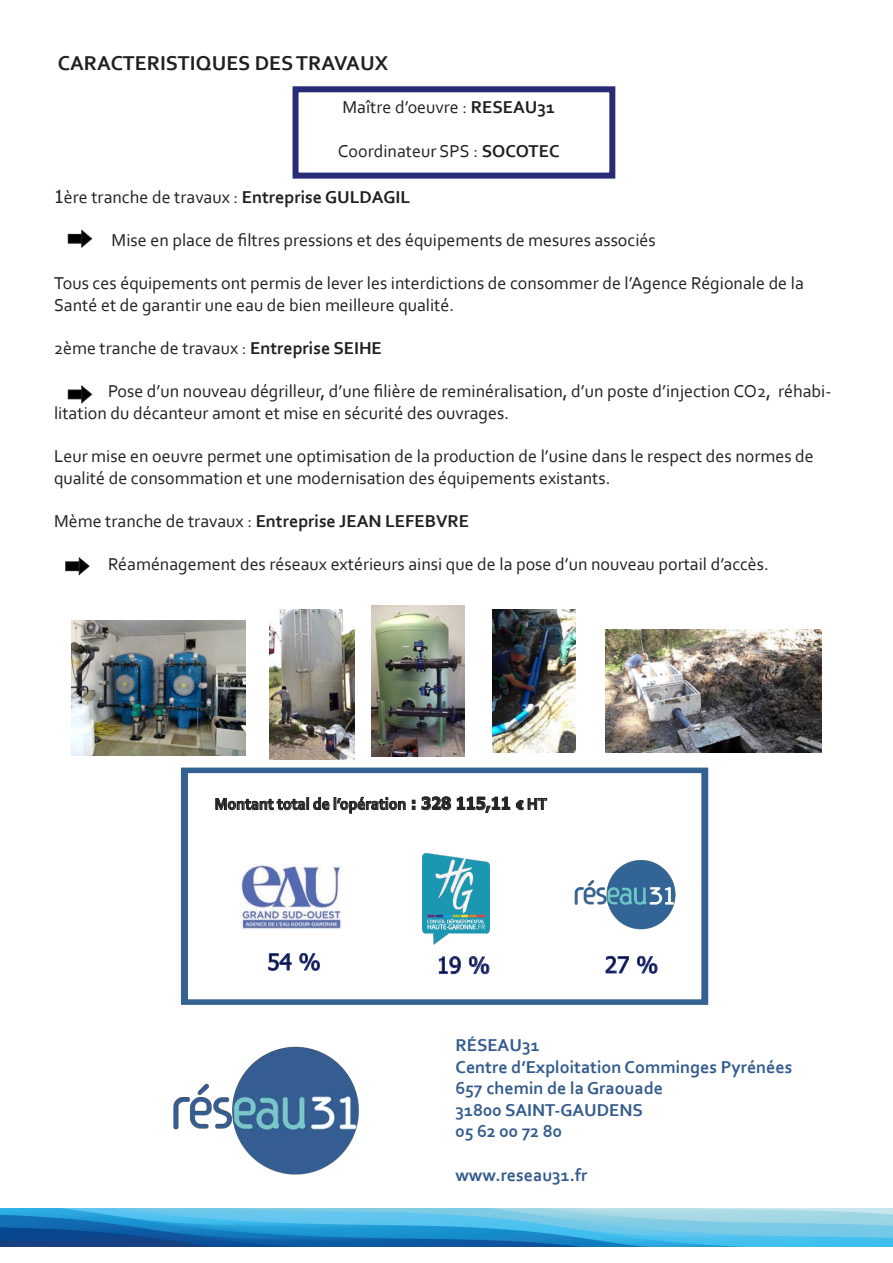
<style>
.page{position:relative;width:893px;height:1263px;background:#fff}
.page>*{position:absolute;margin:0;border:0;box-sizing:border-box;transform-origin:0 0}
.t1{font:22.35px "Tahoma";color:#000002}
.t2{font:22.35px "Tahoma";color:#000001}
.t3{font:700 21px "Corbel";color:#231f20}
.t4{font:18px/21.6px "Corbel";color:#231f20}
.t5{font:700 18px "Corbel";color:#345c8e}
.t6{font:700 18px "Corbel";color:#231f20}
.t7{font:700 16.8px "Corbel";color:#292627;scale:.94 1}
.s1{font-weight:700}
.s2{font-family:"Tahoma"}
.s3{font-weight:400}
.s4{color:#fff}
</style>
<div class="page">
<div style="left:68px;top:234px;width:14px;height:9px;background:#010104"></div>
<div style="left:68px;top:234px;width:14px;height:9px;border:1px solid #231f20"></div>
<svg style="left:82px;top:230px;width:10px;height:17px"></svg>
<div style="left:68px;top:390px;width:14px;height:9px;background:#010104"></div>
<div style="left:68px;top:390px;width:14px;height:9px;border:1px solid #231f20"></div>
<svg style="left:82px;top:386px;width:10px;height:17px"></svg>
<div style="left:66px;top:562px;width:13px;height:9px;background:#010104"></div>
<div style="left:66px;top:562px;width:13px;height:9px;border:1px solid #231f20"></div>
<svg style="left:79px;top:558px;width:10px;height:17px"></svg>
<svg style="left:181px;top:767px;width:527px;height:238px"></svg>
<img style="left:241px;top:864px;width:101px;height:65px">
<img style="left:575px;top:860px;width:100px;height:69px">
<img style="left:173px;top:1046px;width:186px;height:129px">
<img style="left:72px;top:621px;width:174px;height:134px">
<img style="left:270px;top:610px;width:85px;height:149px">
<img style="left:605px;top:630px;width:216px;height:123px">
<img style="left:493px;top:609px;width:83px;height:144px">
<img style="left:372px;top:606px;width:93px;height:150px">
<div style="left:293px;top:86px;width:322px;height:93px;border:6px solid #282c77"></div>
<img style="left:0;top:1209px;width:893px;height:37px">
<p class="t3" style="left:58px;top:50px;width:332px">CARACTERISTIQUES DES TRAVAUX</p>
<p class="t4" style="left:342px;top:96px;width:214px">Maître d’oeuvre : <span class="s1">RESEAU31</span></p>
<p class="t4" style="left:338px;top:139px;width:223px">Coordinateur SPS : <span class="s1">SOCOTEC</span></p>
<p class="t4" style="left:54px;top:186px;width:358px"><span class="s2">1</span>ère tranche de travaux : <span class="s1">Entreprise GULDAGIL</span></p>
<p class="t4" style="left:112px;top:229px;width:546px">Mise en place de filtres pressions et des équipements de mesures associés</p>
<p class="t4" style="left:54px;top:272px;width:751px">Tous ces équipements ont permis de lever les interdictions de consommer de l’Agence Régionale de la<br>Santé et de garantir une eau de bien meilleure qualité.</p>
<p class="t4" style="left:54px;top:337px;width:329px">2ème tranche de travaux : <span class="s1">Entreprise SEIHE</span></p>
<p class="t4" style="left:54px;top:380px;width:779px;text-indent:54px">Pose d’un nouveau dégrilleur, d’une filière de reminéralisation, d’un poste d’injection CO2, réhabi&shy;litation du décanteur amont et mise en sécurité des ouvrages.</p>
<p class="t4" style="left:54px;top:445px;width:761px">Leur mise en oeuvre permet une optimisation de la production de l’usine dans le respect des normes de qualité de consommation et une modernisation des équipements existants.</p>
<p class="t6" style="left:54px;top:510px;width:417px"><span class="s3">Mème tranche de travaux :</span> Entreprise JEAN LEFEBVRE</p>
<p class="t4" style="left:108px;top:553px;width:662px">Réaménagement des réseaux extérieurs ainsi que de la pose d’un nouveau portail d’accès.</p>
<p class="t7" style="left:215px;top:793px;width:355px">Montant total de l’opération <span class="s2">: 328 115,11</span> € HT</p>
<p class="t1" style="left:267px;top:947px;width:55px">54 %</p>
<p class="t2" style="left:425px;top:950px;width:67px"><span class="s4">1</span>19 %</p>
<p class="t1" style="left:593px;top:950px;width:67px"><span class="s4">1</span>27 %</p>
<p class="t5" style="left:455px;top:1034px;width:86px">RÉSEAU31</p>
<p class="t5" style="left:455px;top:1055px;width:338px">Centre d’Exploitation Comminges Pyrénées</p>
<p class="t5" style="left:455px;top:1077px;width:209px">657 chemin de la Graouade</p>
<p class="t5" style="left:455px;top:1099px;width:189px">31800 SAINT-GAUDENS</p>
<p class="t5" style="left:455px;top:1120px;width:108px">05 62 00 72 80</p>
<p class="t5" style="left:455px;top:1163px;width:133px">www.reseau31.fr</p>
</div>
